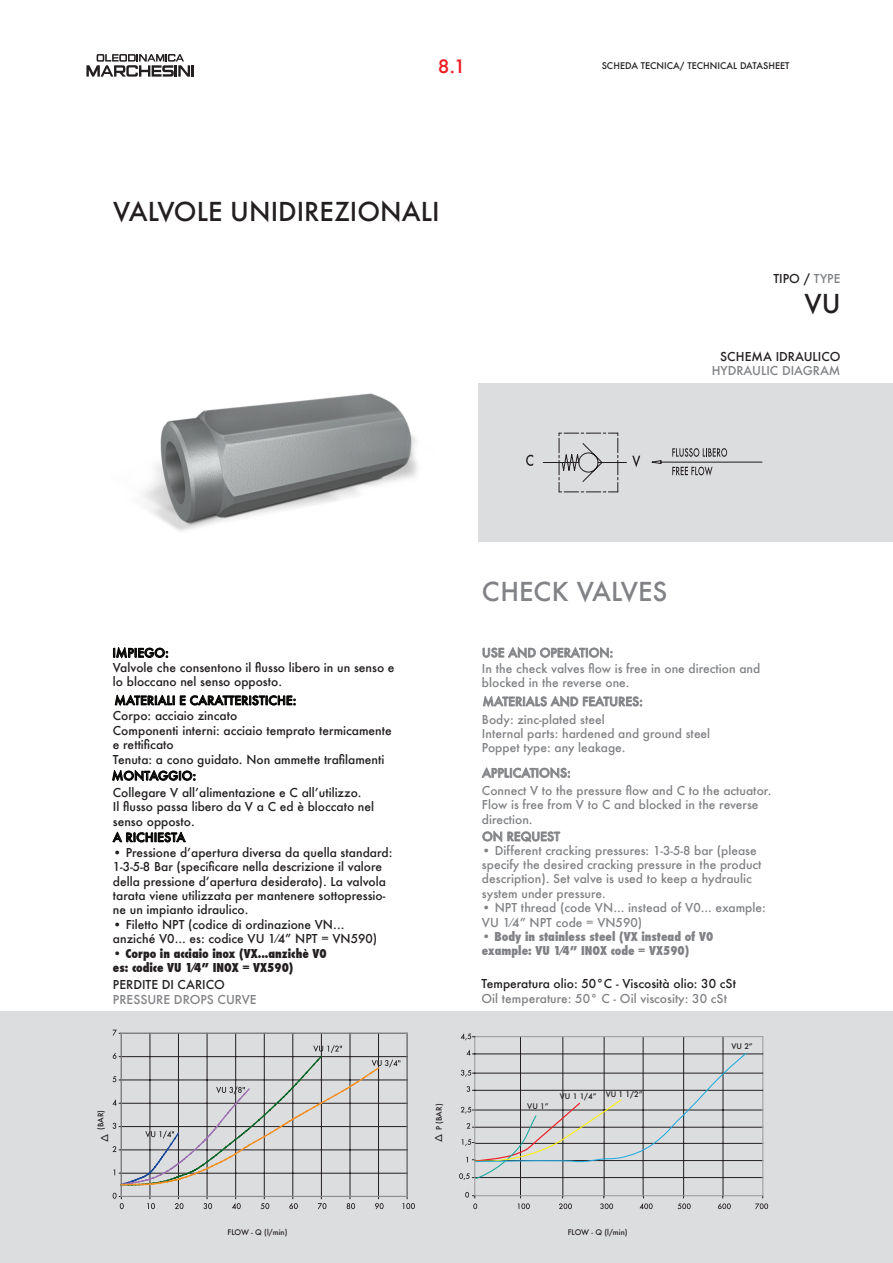
<style>
.page{position:relative;width:893px;height:1263px;background:#fff}
.page>*{position:absolute;margin:0;border:0;box-sizing:border-box;transform-origin:0 0}
.t1{font:500 25.5px "Futura";color:#231f20}
.t2{font:500 25.5px "Futura";color:#808285}
.t3{font:500 18px "Futura";color:#ee1d23;scale:1.06 1}
.t4{font:500 12px/14.4px "Futura";color:#231f20}
.t5{font:500 12px/14.4px "Futura";color:#808285}
.t6{font:800 condensed 12px "Futura";color:#808285}
.t7{font:800 condensed 12px "Futura";color:#231f20}
.t8{font:500 12px "Futura";color:#040503}
.t9{font:500 9px "Futura";color:#231f20}
.t10{font:500 7.5px "Futura";color:#231f20}
.s1{color:#808285}
</style>
<div class="page">
<div style="left:478px;top:383px;width:415px;height:159px;background:#dcdddf"></div>
<div style="left:0;top:1011px;width:893px;height:252px;background:#dcdddf"></div>
<svg style="left:86px;top:54px;width:108px;height:23px"></svg>
<svg style="left:482px;top:647px;width:131px;height:12px"></svg>
<svg style="left:112px;top:831px;width:74px;height:12px"></svg>
<svg style="left:483px;top:695px;width:160px;height:12px"></svg>
<svg style="left:481px;top:767px;width:90px;height:12px"></svg>
<svg style="left:112px;top:770px;width:84px;height:12px"></svg>
<svg style="left:482px;top:831px;width:79px;height:11px"></svg>
<svg style="left:114px;top:694px;width:182px;height:12px"></svg>
<svg style="left:113px;top:647px;width:56px;height:12px"></svg>
<img style="left:142px;top:393px;width:276px;height:138px">
<hr style="left:121px;top:1173px;width:286px;height:1px;background:#231f20">
<hr style="left:121px;top:1149px;width:286px;height:1px;background:#231f20">
<hr style="left:121px;top:1126px;width:286px;height:1px;background:#231f20">
<hr style="left:121px;top:1103px;width:286px;height:1px;background:#231f20">
<hr style="left:121px;top:1080px;width:286px;height:1px;background:#231f20">
<hr style="left:121px;top:1056px;width:286px;height:1px;background:#231f20">
<hr style="left:150px;top:1033px;width:1px;height:163px;background:#231f20">
<hr style="left:178px;top:1033px;width:1px;height:163px;background:#231f20">
<hr style="left:207px;top:1033px;width:1px;height:163px;background:#231f20">
<hr style="left:235px;top:1033px;width:1px;height:163px;background:#231f20">
<hr style="left:264px;top:1033px;width:1px;height:163px;background:#231f20">
<hr style="left:293px;top:1033px;width:1px;height:163px;background:#231f20">
<hr style="left:321px;top:1033px;width:1px;height:163px;background:#231f20">
<hr style="left:350px;top:1033px;width:1px;height:163px;background:#231f20">
<hr style="left:378px;top:1033px;width:1px;height:163px;background:#231f20">
<hr style="left:407px;top:1033px;width:1px;height:163px;background:#231f20">
<svg style="left:113px;top:1030px;width:8px;height:6px"></svg>
<svg style="left:113px;top:1193px;width:11px;height:16px"></svg>
<svg style="left:147px;top:1197px;width:8px;height:12px"></svg>
<svg style="left:175px;top:1197px;width:9px;height:12px"></svg>
<svg style="left:203px;top:1197px;width:9px;height:12px"></svg>
<svg style="left:232px;top:1197px;width:9px;height:12px"></svg>
<svg style="left:261px;top:1197px;width:8px;height:12px"></svg>
<svg style="left:289px;top:1197px;width:9px;height:12px"></svg>
<svg style="left:318px;top:1197px;width:8px;height:12px"></svg>
<svg style="left:347px;top:1197px;width:8px;height:12px"></svg>
<svg style="left:375px;top:1197px;width:9px;height:12px"></svg>
<svg style="left:402px;top:1196px;width:13px;height:13px"></svg>
<hr style="left:121px;top:1032px;width:286px;height:2px;background:#9d9fa2">
<hr style="left:406px;top:1033px;width:1px;height:163px;background:#9d9fa2">
<hr style="left:121px;top:1196px;width:286px;height:1px;background:#9d9fa2">
<hr style="left:121px;top:1033px;width:1px;height:163px;background:#9d9fa2">
<svg style="left:526px;top:455px;width:7px;height:11px"></svg>
<svg style="left:651px;top:448px;width:112px;height:28px"></svg>
<svg style="left:542px;top:433px;width:98px;height:59px"></svg>
<hr style="left:475px;top:1177px;width:288px;height:1px;background:#231f20">
<hr style="left:520px;top:1037px;width:1px;height:159px;background:#231f20">
<hr style="left:563px;top:1037px;width:1px;height:159px;background:#231f20">
<hr style="left:604px;top:1037px;width:1px;height:159px;background:#231f20">
<hr style="left:643px;top:1037px;width:1px;height:159px;background:#231f20">
<hr style="left:683px;top:1037px;width:1px;height:159px;background:#231f20">
<hr style="left:723px;top:1037px;width:1px;height:159px;background:#231f20">
<hr style="left:475px;top:1160px;width:288px;height:1px;background:#231f20">
<hr style="left:475px;top:1143px;width:288px;height:1px;background:#231f20">
<hr style="left:475px;top:1127px;width:288px;height:1px;background:#231f20">
<hr style="left:475px;top:1110px;width:288px;height:1px;background:#231f20">
<div style="left:474px;top:1036px;width:289px;height:160px;border:1px solid #9d9fa2"></div>
<hr style="left:475px;top:1090px;width:288px;height:1px;background:#231f20">
<hr style="left:475px;top:1073px;width:288px;height:1px;background:#231f20">
<hr style="left:475px;top:1054px;width:288px;height:1px;background:#231f20">
<svg style="left:461px;top:1033px;width:14px;height:7px"></svg>
<svg style="left:465px;top:1192px;width:12px;height:17px"></svg>
<svg style="left:518px;top:1196px;width:12px;height:13px"></svg>
<svg style="left:559px;top:1196px;width:13px;height:13px"></svg>
<svg style="left:600px;top:1196px;width:13px;height:13px"></svg>
<svg style="left:639px;top:1196px;width:14px;height:13px"></svg>
<svg style="left:678px;top:1196px;width:13px;height:13px"></svg>
<svg style="left:718px;top:1196px;width:13px;height:13px"></svg>
<svg style="left:755px;top:1196px;width:13px;height:13px"></svg>
<svg style="left:459px;top:1049px;width:288px;height:131px"></svg>
<svg style="left:112px;top:1045px;width:288px;height:141px"></svg>
<p class="t3" style="left:438px;top:54px;width:28px">8.1</p>
<p class="t1" style="left:113px;top:194px;width:328px">VALVOLE UNIDIREZIONALI</p>
<p class="t9" style="left:602px;top:60px;width:189px">SCHEDA TECNICA/ TECHNICAL DATASHEET</p>
<p class="t4" style="left:773px;top:271px;width:68px">TIPO / <span class="s1">TYPE</span></p>
<p class="t1" style="left:804px;top:286px;width:38px">VU</p>
<p class="t4" style="left:720px;top:349px;width:122px">SCHEMA IDRAULICO</p>
<p class="t5" style="left:712px;top:363px;width:130px">HYDRAULIC DIAGRAM</p>
<p class="t2" style="left:482px;top:574px;width:187px">CHECK VALVES</p>
<p class="t8" style="left:112px;top:645px;width:58px">IMPIEGO:</p>
<p class="t5" style="left:482px;top:645px;width:133px">USE AND OPERATION:</p>
<p class="t4" style="left:113px;top:660px;width:283px">Valvole che consentono il flusso libero in un senso e lo bloccano nel senso opposto.</p>
<p class="t5" style="left:482px;top:661px;width:280px">In the check valves flow is free in one direction and blocked in the reverse one.</p>
<p class="t8" style="left:114px;top:692px;width:183px">MATERIALI E CARATTERISTICHE:</p>
<p class="t5" style="left:483px;top:694px;width:162px">MATERIALS AND FEATURES:</p>
<p class="t4" style="left:113px;top:709px;width:126px">Corpo: acciaio zincato</p>
<p class="t4" style="left:113px;top:723px;width:280px">Componenti interni: acciaio temprato termicamente e rettificato</p>
<p class="t4" style="left:113px;top:752px;width:273px">Tenuta: a cono guidato. Non ammette trafilamenti</p>
<p class="t5" style="left:482px;top:712px;width:124px">Body: zinc-plated steel</p>
<p class="t5" style="left:482px;top:726px;width:230px">Internal parts: hardened and ground steel</p>
<p class="t5" style="left:482px;top:741px;width:145px">Poppet type: any leakage.</p>
<p class="t8" style="left:112px;top:767px;width:86px">MONTAGGIO:</p>
<p class="t5" style="left:482px;top:766px;width:90px">APPLICATIONS:</p>
<p class="t4" style="left:113px;top:785px;width:250px">Collegare V all’alimentazione e C all’utilizzo.</p>
<p class="t4" style="left:113px;top:799px;width:263px">Il flusso passa libero da V a C ed è bloccato nel senso opposto.</p>
<p class="t4" style="left:113px;top:845px;width:281px">• Pressione d’apertura diversa da quella standard:<br>1-3-5-8 Bar (specificare nella descrizione il valore della pressione d’apertura desiderato). La valvola tarata viene utilizzata per mantenere sottopressio&shy;ne un impianto idraulico.</p>
<p class="t4" style="left:113px;top:917px;width:233px">• Filetto NPT (codice di ordinazione VN...</p>
<p class="t4" style="left:113px;top:931px;width:266px">anziché V0... es: codice VU 1⁄4” NPT = VN590)</p>
<p class="t7" style="left:113px;top:945px;width:215px">• Corpo in acciaio inox (VX...anzichè V0</p>
<p class="t7" style="left:113px;top:959px;width:182px">es: codice VU 1⁄4” INOX = VX590)</p>
<p class="t8" style="left:113px;top:829px;width:74px">A RICHIESTA</p>
<p class="t5" style="left:482px;top:783px;width:291px">Connect V to the pressure flow and C to the actuator.<br>Flow is free from V to C and blocked in the reverse direction.</p>
<p class="t5" style="left:482px;top:829px;width:79px">ON REQUEST</p>
<p class="t5" style="left:482px;top:843px;width:281px">• Different cracking pressures: 1-3-5-8 bar (please specify the desired cracking pressure in the product description). Set valve is used to keep a hydraulic system under pressure.</p>
<p class="t5" style="left:482px;top:900px;width:285px">• NPT thread (code VN... instead of V0... example:<br>VU 1⁄4” NPT code = VN590)</p>
<p class="t6" style="left:482px;top:928px;width:233px">• Body in stainless steel (VX instead of V0</p>
<p class="t6" style="left:482px;top:943px;width:209px">example: VU 1⁄4” INOX code = VX590)</p>
<p class="t4" style="left:113px;top:977px;width:113px">PERDITE DI CARICO</p>
<p class="t5" style="left:113px;top:992px;width:145px">PRESSURE DROPS CURVE</p>
<p class="t4" style="left:481px;top:976px;width:256px">Temperatura olio: 50°C - Viscosità olio: 30 cSt</p>
<p class="t5" style="left:481px;top:991px;width:247px">Oil temperature: 50° C - Oil viscosity: 30 cSt</p>
<p class="t10" style="left:731px;top:1041px;width:23px">VU 2”</p>
<p class="t10" style="left:560px;top:1091px;width:38px">VU 1 1/4”</p>
<p class="t10" style="left:606px;top:1089px;width:38px">VU 1 1/2”</p>
<p class="t10" style="left:95px;top:1130px;width:21px;rotate:-90deg">(BAR)</p>
<p class="t10" style="left:434px;top:1130px;width:28px;rotate:-90deg">P (BAR)</p>
<p class="t10" style="left:527px;top:1101px;width:23px">VU 1”</p>
<p class="t10" style="left:228px;top:1227px;width:61px">FLOW - Q (l/min)</p>
<p class="t10" style="left:568px;top:1227px;width:61px">FLOW - Q (l/min)</p>
</div>
